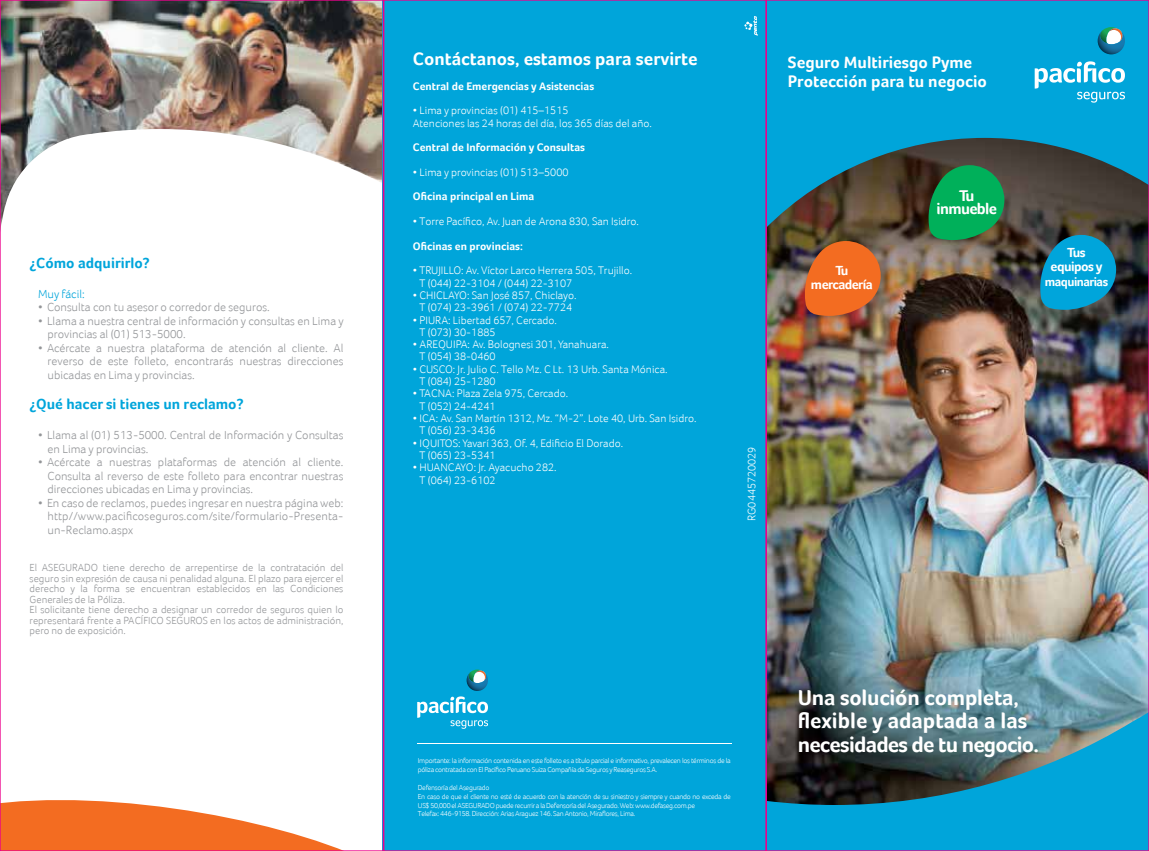
<style>
.page{position:relative;width:1149px;height:851px;background:#fff}
.page>*{position:absolute;margin:0;border:0;box-sizing:border-box;transform-origin:0 0}
.t1{font:700 22.2px/23.4px "Foco";letter-spacing:-.01em;color:#fff}
.t2{font:700 18.45px "Foco";color:#fff}
.t3{font:700 16.95px/18.5px "Foco";color:#fff}
.t4{font:700 16.05px/13.4px "Foco";letter-spacing:-.04em;color:#fff;text-align:center}
.t5{font:700 15px "Foco";color:#00a5db}
.t6{font:700 13.5px/13.4px "Foco";letter-spacing:-.04em;color:#fff;text-align:center}
.t7{font:700 12.6px "Foco";letter-spacing:-.04em;color:#fff}
.t8{font:300 12px/13.5px "Foco";color:#939598;text-align:justify}
.t9{font:300 12px "Foco";color:#00a5da}
.t10{font:300 11.25px/12.3px "Foco";color:#fff}
.t11{font:700 11.25px "Foco";color:#fff}
.t12{font:300 10.5px/10.5px "Foco";color:#939598}
.t13{font:300 7.35px/8.6px "Foco";letter-spacing:-.04em;color:#fff}
</style>
<div class="page">
<img style="left:2px;top:2px;width:380px;height:127px">
<svg style="left:2px;top:129px;width:380px;height:91px"></svg>
<div style="left:383px;top:0;width:766px;height:850px;background:#00a5da"></div>
<hr style="left:417px;top:743px;width:315px;height:1px;background:#fff">
<svg style="left:1098px;top:27px;width:27px;height:27px"></svg>
<svg style="left:1035px;top:61px;width:90px;height:42px"></svg>
<svg style="left:417px;top:669px;width:71px;height:59px"></svg>
<img style="left:768px;top:138px;width:379px;height:666px">
<svg style="left:2px;top:800px;width:335px;height:48px"></svg>
<svg style="left:805px;top:241px;width:76px;height:75px;background:#d56729"></svg>
<svg style="left:928px;top:165px;width:76px;height:75px;background:#10964f"></svg>
<svg style="left:1040px;top:235px;width:76px;height:75px"></svg>
<svg style="left:744px;top:16px;width:14px;height:20px"></svg>
<h3 class="t5" style="left:30px;top:254px;width:122px">¿Cómo adquirirlo?</h3>
<p class="t9" style="left:38px;top:287px;width:48px">Muy fácil:</p>
<p class="t8" style="left:38px;top:300px;width:233px">• Consulta con tu asesor o corredor de seguros.</p>
<p class="t8" style="left:48px;top:314px;width:298px;text-indent:-9px">• Llama a nuestra central de información y consultas en Lima y provincias al (01) 513-5000.</p>
<p class="t8" style="left:48px;top:341px;width:297px;text-indent:-9px">• Acércate a nuestra plataforma de atención al cliente. Al reverso de este folleto, encontrarás nuestras direcciones ubicadas en Lima y provincias.</p>
<h3 class="t5" style="left:30px;top:395px;width:215px">¿Qué hacer si tienes un reclamo?</h3>
<p class="t8" style="left:48px;top:428px;width:297px;text-indent:-9px">• Llama al (01) 513-5000. Central de Información y Consultas en Lima y provincias.</p>
<p class="t8" style="left:48px;top:455px;width:297px;text-indent:-9px">• Acércate a nuestras plataformas de atención al cliente.<br>Consulta al reverso de este folleto para encontrar nuestras direcciones ubicadas en Lima y provincias.</p>
<p class="t8" style="left:48px;top:495px;width:297px;text-indent:-9px">• En caso de reclamos, puedes ingresar en nuestra página web: http//www.pacificoseguros.com/site/formulario-Presenta&shy;un-Reclamo.aspx</p>
<p class="t12" style="left:30px;top:562px;width:315px">El ASEGURADO tiene derecho de arrepentirse de la contratación del seguro sin expresión de causa ni penalidad alguna. El plazo para ejercer el derecho y la forma se encuentran establecidos en las Condiciones Generales de la Póliza.<br>El solicitante tiene derecho a designar un corredor de seguros quien lo representará frente a PACÍFICO SEGUROS en los actos de administración, pero no de exposición.</p>
<h2 class="t2" style="left:413px;top:48px;width:286px">Contáctanos, estamos para servirte</h2>
<p class="t11" style="left:413px;top:79px;width:183px">Central de Emergencias y Asistencias</p>
<p class="t10" style="left:413px;top:104px;width:240px">• Lima y provincias (01) 415–1515<br>Atenciones las 24 horas del día, los 365 días del año.</p>
<p class="t11" style="left:413px;top:141px;width:174px">Central de Información y Consultas</p>
<p class="t10" style="left:413px;top:166px;width:157px">• Lima y provincias (01) 513–5000</p>
<p class="t11" style="left:413px;top:190px;width:123px">Oficina principal en Lima</p>
<p class="t10" style="left:413px;top:215px;width:228px">• Torre Pacífico, Av. Juan de Arona 830, San Isidro.</p>
<p class="t11" style="left:413px;top:239px;width:111px">Oficinas en provincias:</p>
<p class="t10" style="left:420px;top:264px;width:214px;text-indent:-7px">• TRUJILLO: Av. Víctor Larco Herrera 505, Trujillo.<br>T (044) 22-3104 / (044) 22-3107</p>
<p class="t10" style="left:413px;top:289px;width:165px;text-align:center">• CHICLAYO: San José 857, Chiclayo.<br>T (074) 23-3961 / (074) 22-7724</p>
<p class="t10" style="left:420px;top:313px;width:139px;text-indent:-7px">• PIURA: Libertad 657, Cercado.<br>T (073) 30-1885</p>
<p class="t10" style="left:420px;top:338px;width:191px;text-indent:-7px">• AREQUIPA: Av. Bolognesi 301, Yanahuara.<br>T (054) 38-0460</p>
<p class="t10" style="left:420px;top:362px;width:249px;text-indent:-7px">• CUSCO: Jr. Julio C. Tello Mz. C Lt. 13 Urb. Santa Mónica.<br>T (084) 25-1280</p>
<p class="t10" style="left:420px;top:387px;width:150px;text-indent:-7px">• TACNA: Plaza Zela 975, Cercado.<br>T (052) 24-4241</p>
<p class="t10" style="left:420px;top:412px;width:278px;text-indent:-7px">• ICA: Av. San Martín 1312, Mz. “M-2”. Lote 40, Urb. San Isidro.<br>T (056) 23-3436</p>
<p class="t10" style="left:420px;top:436px;width:205px;text-indent:-7px">• IQUITOS: Yavarí 363, Of. 4, Edificio El Dorado.<br>T (065) 23-5341</p>
<p class="t10" style="left:420px;top:461px;width:138px;text-indent:-7px">• HUANCAYO: Jr. Ayacucho 282.<br>T (064) 23-6102</p>
<h3 class="t3" style="left:788px;top:53px;width:201px">Seguro Multiriesgo Pyme<br>Protección para tu negocio</h3>
<p class="t6" style="left:811px;top:264px;width:63px">Tu mercadería</p>
<h3 class="t4" style="left:936px;top:188px;width:62px">Tu inmueble</h3>
<p class="t6" style="left:1051px;top:245px;width:53px;line-height:13.8px">Tus equipos y</p>
<p class="t7" style="left:1045px;top:274px;width:65px">maquinarias</p>
<p class="t10" style="left:745px;top:521px;width:76px;rotate:-90deg">RG0445720029</p>
<p class="t13" style="left:418px;top:756px;width:314px">Importante: la información contenida en este folleto es a título parcial e informativo, prevalecen los términos de la póliza contratada con El Pacífico Peruano Suiza Compañía de Seguros y Reaseguros S.A.</p>
<p class="t13" style="left:418px;top:783px;width:314px">Defensoría del Asegurado<br>En caso de que el cliente no esté de acuerdo con la atención de su siniestro y siempre y cuando no exceda de US$ 50,000 el ASEGURADO puede recurrir a la Defensoría del Asegurado. Web: www.defaseg.com.pe<br>Telefax: 446-9158. Dirección: Arias Araguez 146. San Antonio, Miraflores, Lima.</p>
<h1 class="t1" style="left:798px;top:685px;width:243px">Una solución completa, flexible y adaptada a las necesidades de tu negocio.</h1>
</div>
